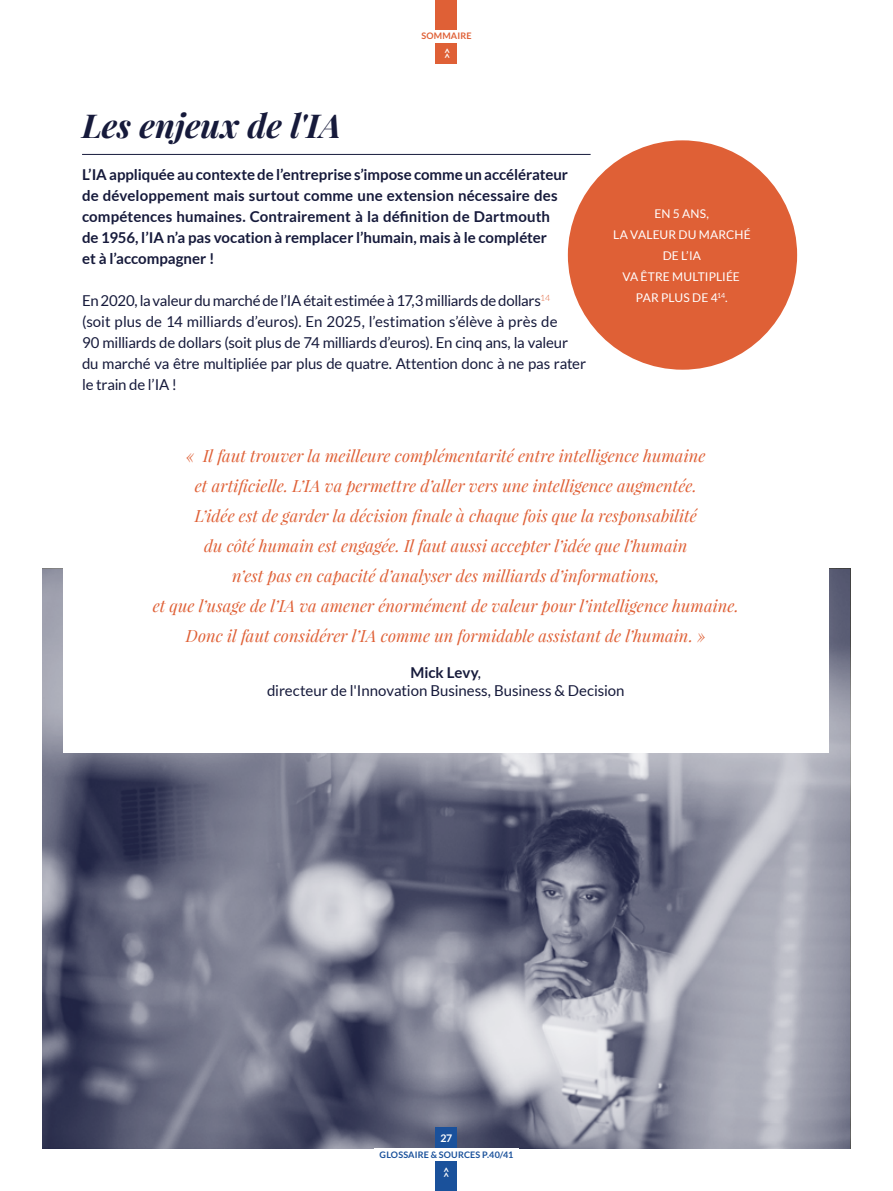
<style>
.page{position:relative;width:893px;height:1191px;background:#fff}
.page>*{position:absolute;margin:0;border:0;box-sizing:border-box;transform-origin:0 0}
.t1{font:italic 700 33px "Playfair Display";letter-spacing:.005em;color:#161a3b}
.t2{font:italic 16.5px/30px "Playfair Display";letter-spacing:.005em;color:#df6036;text-align:center}
.t3{font:15px/21px "Lato";letter-spacing:-.01em;color:#161a3b}
.t4{font:700 15px/21px "Lato";letter-spacing:.005em;color:#161a3b}
.t5{font:12px/21px "Lato";letter-spacing:.01em;color:#fff;text-align:center}
.t6{font:700 10.5px "Lato";color:#fff}
.t7{font:700 9px "Lato";letter-spacing:.015em;color:#1a519b}
.t8{font:700 9px "Lato";letter-spacing:.02em;color:#df6036}
.s1{font-weight:700}
</style>
<div class="page">
<img style="left:43px;top:568px;width:807px;height:580px">
<div style="left:64px;top:403px;width:765px;height:350px;background:#fff"></div>
<hr style="left:82px;top:154px;width:509px;height:1px;background:#161a3b">
<div style="left:568px;top:140px;width:229px;height:230px;background:#df6036;border-radius:50%"></div>
<div style="left:436px;top:0;width:21px;height:64px;background:#df6036"></div>
<div style="left:406px;top:30px;width:81px;height:13px;background:#fff"></div>
<div style="left:436px;top:1127px;width:21px;height:64px;background:#1a519b"></div>
<div style="left:374px;top:1148px;width:145px;height:13px;background:#fff"></div>
<p class="t8" style="left:421px;top:31px;width:52px">SOMMAIRE</p>
<p class="t6" style="left:441px;top:59px;width:13px;rotate:-90deg">&gt;&gt;</p>
<h1 class="t1" style="left:82px;top:103px;width:261px">Les enjeux de l'IA</h1>
<p class="t4" style="left:82px;top:164px;width:487px">L’IA appliquée au contexte de l’entreprise s’impose comme un accélérateur de développement mais surtout comme une extension nécessaire des compétences humaines. Contrairement à la définition de Dartmouth de 1956, l’IA n’a pas vocation à remplacer l’humain, mais à le compléter<br>et à l’accompagner !</p>
<p class="t3" style="left:82px;top:290px;width:505px">En 2020, la valeur du marché de l’IA était estimée à 17,3 milliards de dollars<sup>14<br></sup>(soit plus de 14 milliards d’euros). En 2025, l’estimation s’élève à près de<br>90 milliards de dollars (soit plus de 74 milliards d’euros). En cinq ans, la valeur du marché va être multipliée par plus de quatre. Attention donc à ne pas rater le train de l’IA !</p>
<p class="t5" style="left:613px;top:203px;width:139px">EN 5 ANS,<br>LA VALEUR DU MARCHÉ<br>DE L’IA<br>VA ÊTRE MULTIPLIÉE<br>PAR PLUS DE 4<sup>14</sup>.</p>
<p class="t2" style="left:153px;top:440px;width:588px">« Il faut trouver la meilleure complémentarité entre intelligence humaine<br>et artificielle. L’IA va permettre d’aller vers une intelligence augmentée.<br>L’idée est de garder la décision finale à chaque fois que la responsabilité<br>du côté humain est engagée. Il faut aussi accepter l’idée que l’humain<br>n’est pas en capacité d’analyser des milliards d’informations,<br>et que l’usage de l’IA va amener énormément de valeur pour l’intelligence humaine.<br>Donc il faut considérer l’IA comme un formidable assistant de l’humain. »</p>
<p class="t3" style="left:267px;top:663px;width:359px;line-height:18px;text-align:center"><span class="s1">Mick Levy</span>,<br>directeur de l'Innovation Business, Business &amp; Decision</p>
<p class="t6" style="left:441px;top:1131px;width:13px">27</p>
<p class="t7" style="left:380px;top:1149px;width:135px">GLOSSAIRE &amp; SOURCES P.40/41</p>
</div>
